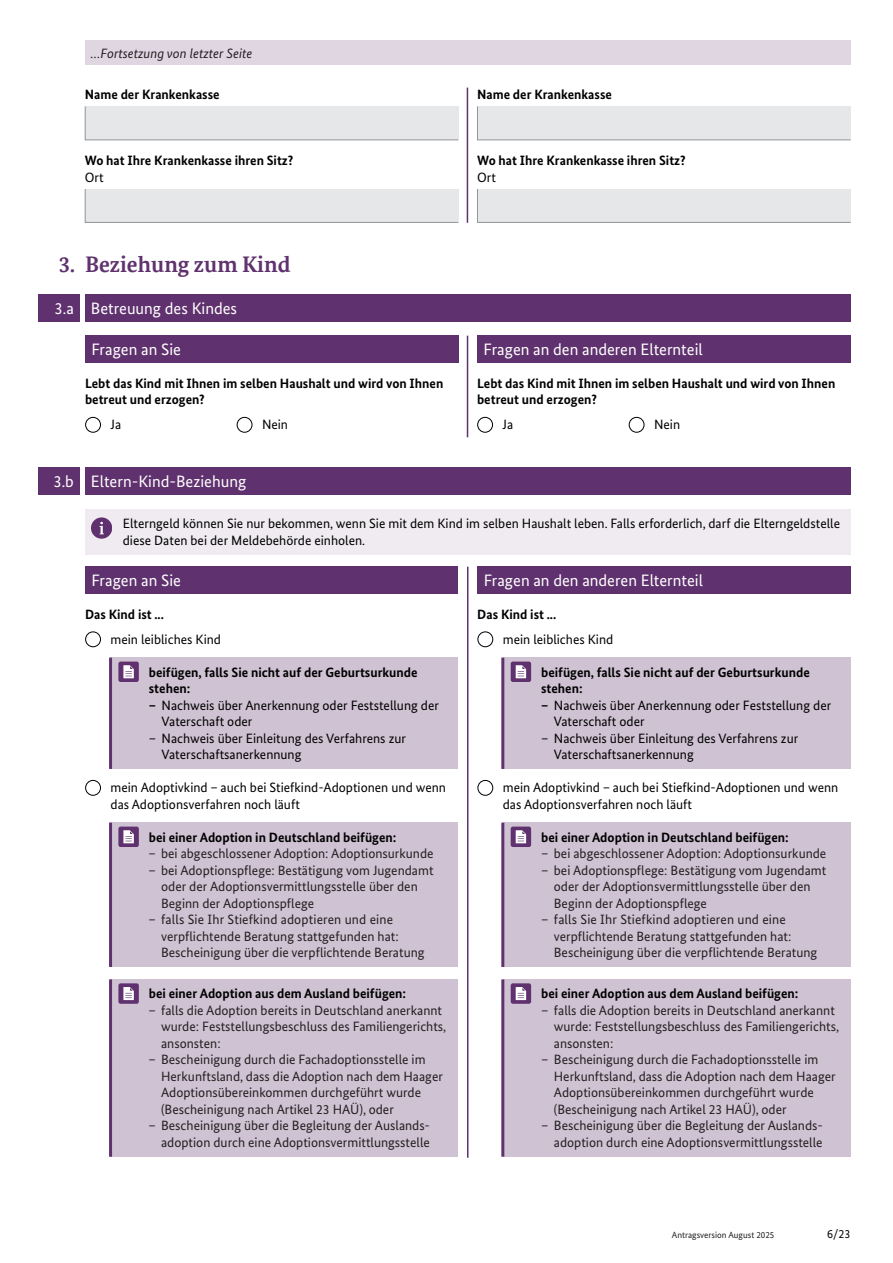
<style>
.page{position:relative;width:893px;height:1263px;background:#fff}
.page>*{position:absolute;margin:0;border:0;box-sizing:border-box;transform-origin:0 0}
.t1{font:700 22.5px "Bundes Serif Office";color:#5f316e}
.t2{font:16.5px "Bundes Sans";color:#fff}
.t3{font:13.5px/16.5px "Bundes Sans";color:#231f20}
.t4{font:13.5px/16.5px "Bundes Sans";color:#000}
.t5{font:700 13.5px/16.5px "Bundes Sans";color:#000}
.t6{font:italic 13.5px "Bundes Sans";color:#231f20}
.t7{font:12px "Bundes Sans";color:#000}
.t8{font:9px "Bundes Sans";color:#231f20}
.s1{font-weight:700}
</style>
<div class="page">
<div style="left:85px;top:294px;width:765px;height:27px;background:#5f316e"></div>
<div style="left:38px;top:294px;width:41px;height:27px;background:#5f316e"></div>
<div style="left:85px;top:468px;width:765px;height:27px;background:#5f316e"></div>
<div style="left:85px;top:509px;width:765px;height:46px;background:#efebf0"></div>
<div style="left:38px;top:468px;width:41px;height:27px;background:#5f316e"></div>
<div style="left:91px;top:518px;width:21px;height:20px;background:#5f316e;border-radius:50%"></div>
<svg style="left:99px;top:522px;width:5px;height:12px"></svg>
<div style="left:85px;top:336px;width:373px;height:27px;background:#5f316e"></div>
<div style="left:85px;top:417px;width:16px;height:16px;border:1px solid #000;border-radius:50%"></div>
<div style="left:237px;top:417px;width:15px;height:16px;border:1px solid #000;border-radius:50%"></div>
<div style="left:477px;top:336px;width:373px;height:27px;background:#5f316e"></div>
<hr style="left:467px;top:336px;width:1px;height:101px;background:#5f316e">
<div style="left:477px;top:417px;width:16px;height:16px;border:1px solid #000;border-radius:50%"></div>
<div style="left:629px;top:417px;width:15px;height:16px;border:1px solid #000;border-radius:50%"></div>
<div style="left:85px;top:567px;width:373px;height:27px;background:#5f316e"></div>
<div style="left:111px;top:658px;width:347px;height:111px;background:#cfc2d3"></div>
<hr style="left:109px;top:658px;width:3px;height:111px;background:#5f316e">
<div style="left:111px;top:823px;width:347px;height:144px;background:#cfc2d3"></div>
<hr style="left:109px;top:823px;width:3px;height:144px;background:#5f316e">
<div style="left:111px;top:979px;width:347px;height:178px;background:#cfc2d3"></div>
<hr style="left:109px;top:979px;width:3px;height:178px;background:#5f316e">
<div style="left:85px;top:631px;width:16px;height:16px;border:1px solid #000;border-radius:50%"></div>
<div style="left:118px;top:661px;width:21px;height:21px;background:#5f316e;border-radius:2px"></div>
<svg style="left:123px;top:665px;width:11px;height:13px"></svg>
<div style="left:85px;top:780px;width:16px;height:16px;border:1px solid #000;border-radius:50%"></div>
<div style="left:118px;top:826px;width:21px;height:21px;background:#5f316e;border-radius:2px"></div>
<svg style="left:123px;top:830px;width:11px;height:13px"></svg>
<div style="left:118px;top:983px;width:21px;height:21px;background:#5f316e;border-radius:2px"></div>
<svg style="left:123px;top:987px;width:11px;height:13px"></svg>
<div style="left:477px;top:567px;width:373px;height:27px;background:#5f316e"></div>
<div style="left:503px;top:658px;width:347px;height:111px;background:#cfc2d3"></div>
<hr style="left:501px;top:658px;width:3px;height:111px;background:#5f316e">
<div style="left:503px;top:823px;width:347px;height:144px;background:#cfc2d3"></div>
<hr style="left:501px;top:823px;width:3px;height:144px;background:#5f316e">
<div style="left:503px;top:979px;width:347px;height:178px;background:#cfc2d3"></div>
<hr style="left:501px;top:979px;width:3px;height:178px;background:#5f316e">
<hr style="left:467px;top:567px;width:1px;height:591px;background:#5f316e">
<div style="left:477px;top:631px;width:16px;height:16px;border:1px solid #000;border-radius:50%"></div>
<svg style="left:511px;top:661px;width:20px;height:21px"></svg>
<svg style="left:516px;top:665px;width:10px;height:13px"></svg>
<div style="left:477px;top:780px;width:16px;height:16px;border:1px solid #000;border-radius:50%"></div>
<svg style="left:511px;top:826px;width:20px;height:21px"></svg>
<svg style="left:516px;top:830px;width:10px;height:13px"></svg>
<svg style="left:511px;top:983px;width:20px;height:21px"></svg>
<svg style="left:516px;top:987px;width:10px;height:13px"></svg>
<div style="left:84px;top:106px;width:375px;height:35px;background:#e6e7e8"></div>
<div style="left:84px;top:189px;width:375px;height:34px;background:#e6e7e8"></div>
<div style="left:477px;top:106px;width:374px;height:35px;background:#e6e7e8"></div>
<div style="left:477px;top:189px;width:374px;height:34px;background:#e6e7e8"></div>
<div style="left:85px;top:41px;width:765px;height:24px;background:#dfd6e2"></div>
<hr style="left:467px;top:88px;width:1px;height:135px;background:#5f316e">
<p class="t6" style="left:91px;top:45px;width:163px">…Fortsetzung von letzter Seite</p>
<p class="t5" style="left:85px;top:86px;width:136px">Name der Krankenkasse</p>
<p class="t5" style="left:85px;top:152px;width:210px">Wo hat Ihre Krankenkasse ihren Sitz?</p>
<p class="t4" style="left:85px;top:168px;width:20px">Ort</p>
<h2 class="t1" style="left:59px;top:251px;width:233px">3. Beziehung zum Kind</h2>
<h3 class="t2" style="left:55px;top:298px;width:184px">3.a Betreuung des Kindes</h3>
<h3 class="t2" style="left:91px;top:339px;width:91px">Fragen an Sie</h3>
<p class="t5" style="left:85px;top:375px;width:360px">Lebt das Kind mit Ihnen im selben Haushalt und wird von Ihnen betreut und erzogen?</p>
<p class="t4" style="left:111px;top:416px;width:12px">Ja</p>
<p class="t4" style="left:262px;top:416px;width:28px">Nein</p>
<p class="t5" style="left:477px;top:86px;width:136px">Name der Krankenkasse</p>
<p class="t5" style="left:477px;top:152px;width:210px">Wo hat Ihre Krankenkasse ihren Sitz?</p>
<p class="t4" style="left:477px;top:168px;width:20px">Ort</p>
<h3 class="t2" style="left:483px;top:339px;width:221px">Fragen an den anderen Elternteil</h3>
<p class="t5" style="left:477px;top:375px;width:360px">Lebt das Kind mit Ihnen im selben Haushalt und wird von Ihnen betreut und erzogen?</p>
<p class="t4" style="left:503px;top:416px;width:12px">Ja</p>
<p class="t4" style="left:654px;top:416px;width:28px">Nein</p>
<h3 class="t2" style="left:53px;top:471px;width:22px">3.b</h3>
<h3 class="t2" style="left:91px;top:471px;width:157px">Eltern-Kind-Beziehung</h3>
<p class="t4" style="left:123px;top:515px;width:719px">Elterngeld können Sie nur bekommen, wenn Sie mit dem Kind im selben Haushalt leben. Falls erforderlich, darf die Elterngeldstelle diese Daten bei der Meldebehörde einholen.</p>
<h3 class="t2" style="left:91px;top:570px;width:91px">Fragen an Sie</h3>
<p class="t5" style="left:85px;top:606px;width:80px">Das Kind ist ...</p>
<p class="t4" style="left:111px;top:630px;width:112px">mein leibliches Kind</p>
<p class="t5" style="left:149px;top:663px;width:270px">beifügen, falls Sie nicht auf der Geburtsurkunde stehen:</p>
<p class="t4" style="left:149px;top:696px;width:292px"><span class="s1">–</span> Nachweis über Anerkennung oder Feststellung der</p>
<p class="t4" style="left:162px;top:713px;width:92px">Vaterschaft oder</p>
<p class="t4" style="left:149px;top:729px;width:259px">– Nachweis über Einleitung des Verfahrens zur</p>
<p class="t4" style="left:162px;top:746px;width:141px">Vaterschaftsanerkennung</p>
<p class="t4" style="left:111px;top:779px;width:337px">mein Adoptivkind – auch bei Stiefkind-Adoptionen und wenn das Adoptionsverfahren noch läuft</p>
<p class="t5" style="left:149px;top:828px;width:249px">bei einer Adoption in Deutschland beifügen:</p>
<p class="t3" style="left:148px;top:845px;width:287px">– bei abgeschlossener Adoption: Adoptionsurkunde</p>
<p class="t3" style="left:148px;top:861px;width:287px">– bei Adoptionspflege: Bestätigung vom Jugendamt</p>
<p class="t3" style="left:161px;top:878px;width:258px">oder der Adoptions vermittlungsstelle über den<br>Beginn der Adoptionspflege</p>
<p class="t3" style="left:148px;top:911px;width:246px">– falls Sie Ihr Stiefkind adoptieren und eine</p>
<p class="t3" style="left:161px;top:927px;width:265px">verpflichtende Beratung stattgefunden hat:<br>Bescheinigung über die verpflichtende Beratung</p>
<p class="t5" style="left:149px;top:985px;width:259px">bei einer Adoption aus dem Ausland beifügen:</p>
<p class="t3" style="left:148px;top:1002px;width:295px">– falls die Adoption bereits in Deutschland anerkannt</p>
<p class="t3" style="left:161px;top:1018px;width:287px">wurde: Feststellungsbeschluss des Familiengerichts, ansonsten:</p>
<p class="t3" style="left:148px;top:1051px;width:279px">– Bescheinigung durch die Fachadoptionsstelle im</p>
<p class="t3" style="left:161px;top:1068px;width:283px">Herkunftsland, dass die Adoption nach dem Haager<br>Adoptionsübereinkommen durchgeführt wurde (Bescheinigung nach Artikel 23 HAÜ), oder</p>
<p class="t3" style="left:148px;top:1117px;width:283px">– Bescheinigung über die Begleitung der Auslands-</p>
<p class="t3" style="left:161px;top:1134px;width:270px">adoption durch eine Adoptions vermittlungsstelle</p>
<h3 class="t2" style="left:484px;top:570px;width:221px">Fragen an den anderen Elternteil</h3>
<p class="t5" style="left:477px;top:606px;width:80px">Das Kind ist ...</p>
<p class="t4" style="left:503px;top:630px;width:112px">mein leibliches Kind</p>
<p class="t5" style="left:541px;top:663px;width:270px">beifügen, falls Sie nicht auf der Geburtsurkunde stehen:</p>
<p class="t4" style="left:541px;top:696px;width:292px"><span class="s1">–</span> Nachweis über Anerkennung oder Feststellung der</p>
<p class="t4" style="left:554px;top:713px;width:92px">Vaterschaft oder</p>
<p class="t4" style="left:541px;top:729px;width:259px">– Nachweis über Einleitung des Verfahrens zur</p>
<p class="t4" style="left:554px;top:746px;width:141px">Vaterschaftsanerkennung</p>
<p class="t4" style="left:503px;top:779px;width:337px">mein Adoptivkind – auch bei Stiefkind-Adoptionen und wenn das Adoptionsverfahren noch läuft</p>
<p class="t5" style="left:541px;top:828px;width:249px">bei einer Adoption in Deutschland beifügen:</p>
<p class="t3" style="left:541px;top:845px;width:287px">– bei abgeschlossener Adoption: Adoptionsurkunde</p>
<p class="t3" style="left:541px;top:861px;width:287px">– bei Adoptionspflege: Bestätigung vom Jugendamt</p>
<p class="t3" style="left:554px;top:878px;width:258px">oder der Adoptions vermittlungsstelle über den<br>Beginn der Adoptionspflege</p>
<p class="t3" style="left:541px;top:911px;width:246px">– falls Sie Ihr Stiefkind adoptieren und eine</p>
<p class="t3" style="left:554px;top:927px;width:265px">verpflichtende Beratung stattgefunden hat:<br>Bescheinigung über die verpflichtende Beratung</p>
<p class="t5" style="left:541px;top:985px;width:259px">bei einer Adoption aus dem Ausland beifügen:</p>
<p class="t3" style="left:541px;top:1002px;width:295px">– falls die Adoption bereits in Deutschland anerkannt</p>
<p class="t3" style="left:554px;top:1018px;width:287px">wurde: Feststellungsbeschluss des Familiengerichts, ansonsten:</p>
<p class="t3" style="left:541px;top:1051px;width:279px">– Bescheinigung durch die Fachadoptionsstelle im</p>
<p class="t3" style="left:554px;top:1068px;width:283px">Herkunftsland, dass die Adoption nach dem Haager<br>Adoptionsübereinkommen durchgeführt wurde (Bescheinigung nach Artikel 23 HAÜ), oder</p>
<p class="t3" style="left:541px;top:1117px;width:283px">– Bescheinigung über die Begleitung der Auslands-</p>
<p class="t3" style="left:554px;top:1134px;width:270px">adoption durch eine Adoptions vermittlungsstelle</p>
<p class="t8" style="left:672px;top:1229px;width:104px">Antragsversion August 2025</p>
<p class="t7" style="left:827px;top:1226px;width:25px">6/23</p>
</div>
